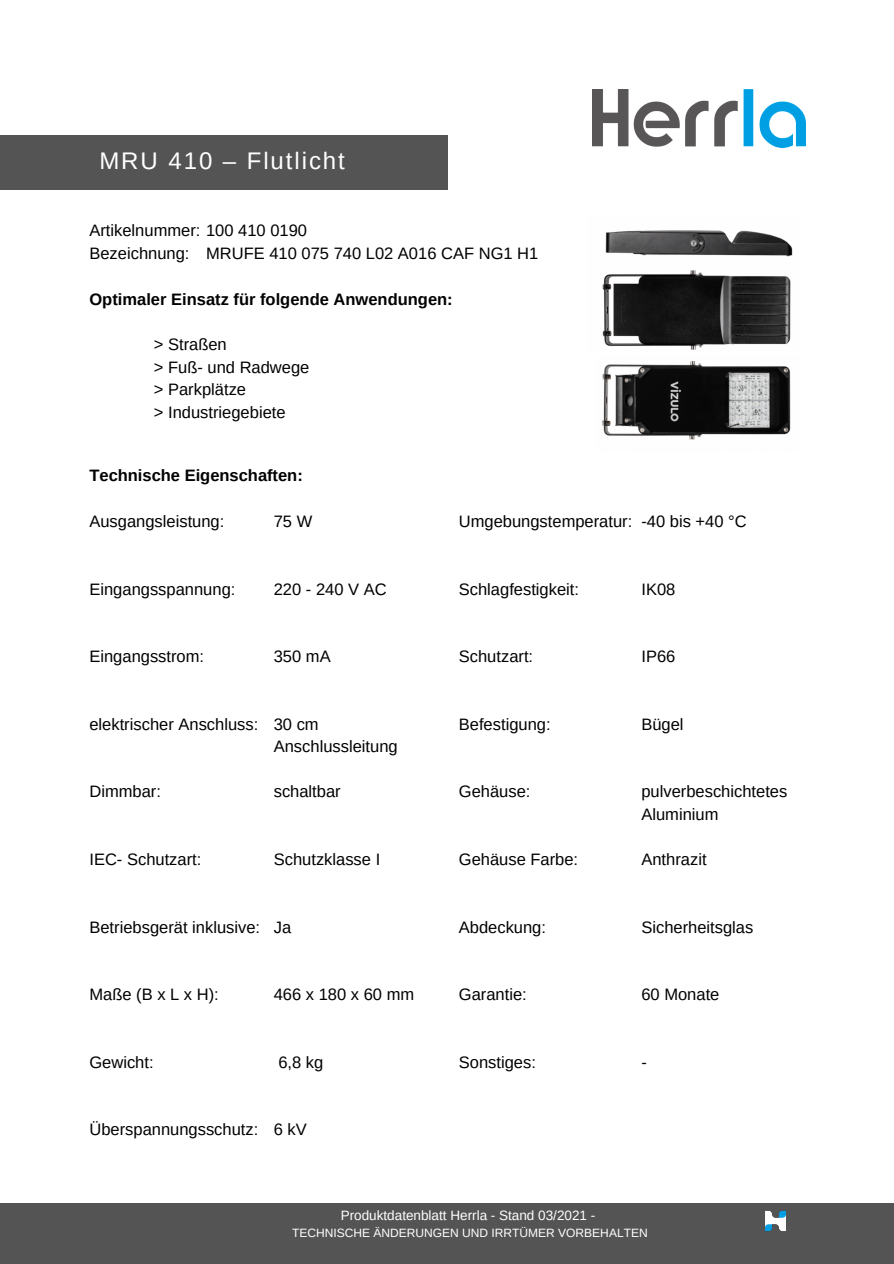
<style>
.page{position:relative;width:894px;height:1264px;background:#fff}
.page>*{position:absolute;margin:0;border:0;box-sizing:border-box;transform-origin:0 0}
.t1{font:24px "Arimo";letter-spacing:.08em;color:#fff}
.t2{font:16.5px/22.5px "Arimo";color:#000}
.t3{font:700 16.5px "Arimo";color:#000}
.t4{font:13.5px "Arimo";color:#fff}
.t5{font:12px "Arimo";color:#fff}
</style>
<div class="page">
<img style="left:602px;top:230px;width:191px;height:210px">
<img style="left:592px;top:89px;width:212px;height:59px">
<div style="left:0;top:136px;width:447px;height:54px;background:#545454"></div>
<div style="left:0;top:1203px;width:893px;height:60px;background:#545454"></div>
<img style="left:765px;top:1210px;width:21px;height:22px">
<p class="t1" style="left:99px;top:147px;width:247px">MRU 410 – Flutlicht</p>
<p class="t2" style="left:89px;top:219px;width:219px">Artikelnummer: 100 410 0190</p>
<p class="t2" style="left:89px;top:242px;width:101px">Bezeichnung:</p>
<p class="t2" style="left:206px;top:242px;width:334px">MRUFE 410 075 740 L02 A016 CAF NG1 H1</p>
<p class="t3" style="left:89px;top:290px;width:365px">Optimaler Einsatz für folgende Anwendungen:</p>
<p class="t2" style="left:154px;top:333px;width:74px">&gt; Straßen</p>
<p class="t2" style="left:154px;top:356px;width:157px">&gt; Fuß- und Radwege</p>
<p class="t2" style="left:154px;top:378px;width:94px">&gt; Parkplätze</p>
<p class="t2" style="left:154px;top:401px;width:133px">&gt; Industriegebiete</p>
<p class="t3" style="left:89px;top:466px;width:215px">Technische Eigenschaften:</p>
<p class="t2" style="left:89px;top:510px;width:136px">Ausgangsleistung:</p>
<p class="t2" style="left:274px;top:510px;width:40px">75 W</p>
<p class="t2" style="left:458px;top:510px;width:175px">Umgebungstemperatur:</p>
<p class="t2" style="left:641px;top:510px;width:107px">-40 bis +40 °C</p>
<p class="t2" style="left:89px;top:577px;width:147px">Eingangsspannung:</p>
<p class="t2" style="left:274px;top:577px;width:114px">220 - 240 V AC</p>
<p class="t2" style="left:458px;top:577px;width:122px">Schlagfestigkeit:</p>
<p class="t2" style="left:641px;top:577px;width:35px">IK08</p>
<p class="t2" style="left:89px;top:645px;width:116px">Eingangsstrom:</p>
<p class="t2" style="left:274px;top:645px;width:58px">350 mA</p>
<p class="t2" style="left:458px;top:645px;width:76px">Schutzart:</p>
<p class="t2" style="left:641px;top:645px;width:35px">IP66</p>
<p class="t2" style="left:89px;top:713px;width:170px">elektrischer Anschluss:</p>
<p class="t2" style="left:89px;top:780px;width:73px">Dimmbar:</p>
<p class="t2" style="left:274px;top:713px;width:125px">30 cm<br>Anschlussleitung</p>
<p class="t2" style="left:274px;top:780px;width:68px">schaltbar</p>
<p class="t2" style="left:458px;top:713px;width:93px">Befestigung:</p>
<p class="t2" style="left:458px;top:780px;width:73px">Gehäuse:</p>
<p class="t2" style="left:89px;top:848px;width:113px">IEC- Schutzart:</p>
<p class="t2" style="left:274px;top:848px;width:108px">Schutzklasse I</p>
<p class="t2" style="left:458px;top:848px;width:121px">Gehäuse Farbe:</p>
<p class="t2" style="left:641px;top:713px;width:44px">Bügel</p>
<p class="t2" style="left:641px;top:780px;width:147px">pulverbeschichtetes</p>
<p class="t2" style="left:641px;top:803px;width:79px">Aluminium</p>
<p class="t2" style="left:641px;top:848px;width:67px">Anthrazit</p>
<p class="t2" style="left:89px;top:915px;width:172px">Betriebsgerät inklusive:</p>
<p class="t2" style="left:274px;top:915px;width:19px">Ja</p>
<p class="t2" style="left:458px;top:915px;width:89px">Abdeckung:</p>
<p class="t2" style="left:641px;top:915px;width:113px">Sicherheitsglas</p>
<p class="t2" style="left:89px;top:983px;width:131px">Maße (B x L x H):</p>
<p class="t2" style="left:274px;top:983px;width:142px">466 x 180 x 60 mm</p>
<p class="t2" style="left:458px;top:983px;width:69px">Garantie:</p>
<p class="t2" style="left:641px;top:983px;width:79px">60 Monate</p>
<p class="t2" style="left:89px;top:1050px;width:66px">Gewicht:</p>
<p class="t2" style="left:278px;top:1050px;width:46px">6,8 kg</p>
<p class="t2" style="left:458px;top:1050px;width:79px">Sonstiges:</p>
<p class="t2" style="left:641px;top:1050px;width:7px">-</p>
<p class="t2" style="left:89px;top:1118px;width:170px">Überspannungsschutz:</p>
<p class="t2" style="left:274px;top:1118px;width:35px">6 kV</p>
<p class="t4" style="left:340px;top:1208px;width:256px">Produktdatenblatt Herrla - Stand 03/2021 -</p>
<p class="t5" style="left:292px;top:1226px;width:357px">TECHNISCHE ÄNDERUNGEN UND IRRTÜMER VORBEHALTEN</p>
</div>
